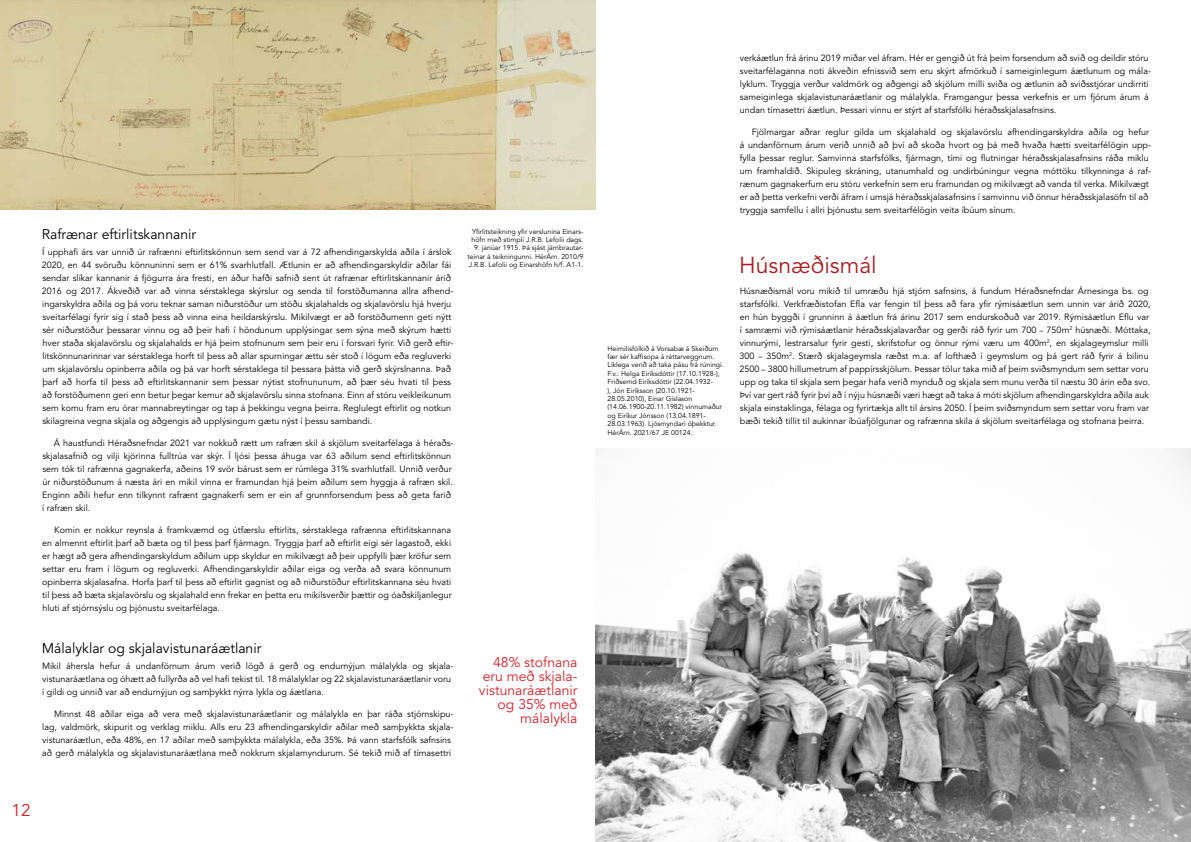
<style>
.page{position:relative;width:1191px;height:842px;background:#fff}
.page>*{position:absolute;margin:0;border:0;box-sizing:border-box;transform-origin:0 0}
.t1{font:23px "Avenir LT Std";color:#a71f23}
.t2{font:17px "Avenir LT Std";color:#d2232a}
.t3{font:14px "Avenir LT Std";color:#000}
.t4{font:14px/14px "Avenir LT Std";color:#d2232a;text-align:right}
.t5{font:9px/13px "Avenir LT Std";color:#000}
.t6{font:7px/8.4px "Avenir LT Std";color:#000}
.s1{font-size:8px}
</style>
<div class="page">
<img style="left:595px;top:448px;width:596px;height:394px">
<img style="left:0;top:0;width:595px;height:209px">
<h3 class="t3" style="left:42px;top:226px;width:156px">Rafrænar eftirlitskannanir</h3>
<p class="t5" style="left:42px;top:245px;width:413px">Í upphafi árs var unnið úr rafrænni eftirlitskönnun sem send var á 72 afhendingarskylda aðila í árslok 2020, en 44 svöruðu könnuninni sem er 61% svarhlutfall. Ætlunin er að afhendingarskyldir aðilar fái sendar slíkar kannanir á fjögurra ára fresti, en áður hafði safnið sent út rafrænar eftirlitskannanir árið 2016 og 2017. Ákveðið var að vinna sérstaklega skýrslur og senda til forstöðumanna allra afhend&shy;ingarskyldra aðila og þá voru teknar saman niðurstöður um stöðu skjalahalds og skjalavörslu hjá hverju sveitarfélagi fyrir sig í stað þess að vinna eina heildarskýrslu. Mikilvægt er að forstöðumenn geti nýtt sér niðurstöður þessarar vinnu og að þeir hafi í höndunum upplýsingar sem sýna með skýrum hætti hver staða skjalavörslu og skjalahalds er hjá þeim stofnunum sem þeir eru í forsvari fyrir. Við gerð eftir&shy;litskönnunarinnar var sérstaklega horft til þess að allar spurningar ættu sér stoð í lögum eða regluverki um skjalavörslu opinberra aðila og þá var horft sérstaklega til þessara þátta við gerð skýrslnanna. Það þarf að horfa til þess að eftirlitskannanir sem þessar nýtist stofnununum, að þær séu hvati til þess að forstöðumenn geri enn betur þegar kemur að skjalavörslu sinna stofnana. Einn af stóru veikleikunum sem komu fram eru örar mannabreytingar og tap á þekkingu vegna þeirra. Reglulegt eftirlit og notkun skilagreina vegna skjala og aðgengis að upplýsingum gætu nýst í þessu sambandi.</p>
<p class="t5" style="left:42px;top:436px;width:413px;text-indent:12px">Á haustfundi Héraðsnefndar 2021 var nokkuð rætt um rafræn skil á skjölum sveitarfélaga á héraðs&shy;skjalasafnið og vilji kjörinna fulltrúa var skýr. Í ljósi þessa áhuga var 63 aðilum send eftirlitskönnun sem tók til rafrænna gagnakerfa, aðeins 19 svör bárust sem er rúmlega 31% svarhlutfall. Unnið verður úr niðurstöðunum á næsta ári en mikil vinna er framundan hjá þeim aðilum sem hyggja á rafræn skil.<br>Enginn aðili hefur enn tilkynnt rafrænt gagnakerfi sem er ein af grunnforsendum þess að geta farið í rafræn skil.</p>
<p class="t5" style="left:42px;top:523px;width:411px;text-align:justify;text-indent:12px">Komin er nokkur reynsla á framkvæmd og útfærslu eftirlits, sérstaklega rafrænna eftirlitskannana en almennt eftirlit þarf að bæta og til þess þarf fjármagn. Tryggja þarf að eftirlit eigi sér lagastoð, ekki er hægt að gera afhendingarskyldum aðilum upp skyldur en mikilvægt að þeir uppfylli þær kröfur sem settar eru fram í lögum og regluverki. Afhendingarskyldir aðilar eiga og verða að svara könnunum opinberra skjalasafna. Horfa þarf til þess að eftirlit gagnist og að niðurstöður eftirlitskannana séu hvati til þess að bæta skjalavörslu og skjalahald enn frekar en þetta eru mikilsverðir þættir og óaðskiljanlegur hluti af stjórnsýslu og þjónustu sveitarfélaga.</p>
<h3 class="t3" style="left:42px;top:640px;width:221px">Málalyklar og skjalavistunaráætlanir</h3>
<p class="t5" style="left:42px;top:659px;width:413px">Mikil áhersla hefur á undanförnum árum verið lögð á gerð og endurnýjun málalykla og skjala&shy;vistunaráætlana og óhætt að fullyrða að vel hafi tekist til. 18 málalyklar og 22 skjalavistunaráætlanir voru í gildi og unnið var að endurnýjun og samþykkt nýrra lykla og áætlana.</p>
<p class="t5" style="left:42px;top:707px;width:413px;text-indent:12px">Minnst 48 aðilar eiga að vera með skjalavistunaráætlanir og málalykla en þar ráða stjórnskipu&shy;lag, valdmörk, skipurit og verklag miklu. Alls eru 23 afhendingarskyldir aðilar með samþykkta skjala&shy;vistunaráætlun, eða 48%, en 17 aðilar með samþykkta málalykla, eða 35%. Þá vann starfsfólk safnsins að gerð málalykla og skjalavistunaráætlana með nokkrum skjalamyndurum. Sé tekið mið af tímasettri</p>
<p class="t6" style="left:471px;top:227px;width:113px">Yfirlitsteikning yfir verslunina Einars&shy;höfn með stimpli J.R.B. Lefolii dags.</p>
<p class="t6" style="left:467px;top:244px;width:117px;text-align:justify;text-indent:6px">9. janúar 1915. Þá sjást járnbrautar&shy;teinar á teikningunni. HérÁrn. 2010/9<br>J.R.B. Lefolii og Einarshöfn h/f. A1-1.</p>
<h3 class="t4" style="left:479px;top:656px;width:100px">48% stofnana eru með skjala&shy;vistunaráætlanir og 35% með málalykla</h3>
<h2 class="t2" style="left:12px;top:800px;width:20px">12</h2>
<p class="t6" style="left:607px;top:344px;width:118px">Heimilisfólkið á Vorsabæ á Skeiðum fær sér kaffisopa á réttarveggnum.<br>Líklega verið að taka pásu frá rúningi.<br>F.v.: Helga Eiríksdóttir (17.10.1928-), Friðsemd Eiríksdóttir (22.04.1932-<br>), Jón Eiríksson (20.10.1921- 28.05.2010), Einar Gíslason (14.06.1900-20.11.1982) vinnumaður og Eiríkur Jónsson (13.04.1891- 28.03.1963). Ljósmyndari óþekktur.<br>HérÁrn. 2021/67 JE 00124.</p>
<p class="t5" style="left:739px;top:51px;width:413px">verkáætlun frá árinu 2019 miðar vel áfram. Hér er gengið út frá þeim forsendum að svið og deildir stóru sveitarfélaganna noti ákveðin efnissvið sem eru skýrt afmörkuð í sameiginlegum áætlunum og mála&shy;lyklum. Tryggja verður valdmörk og aðgengi að skjölum milli sviða og ætlunin að sviðsstjórar undirriti sameiginlega skjalavistunaráætlanir og málalykla. Framgangur þessa verkefnis er um fjórum árum á undan tímasettri áætlun. Þessari vinnu er stýrt af starfsfólki héraðsskjalasafnsins.</p>
<p class="t5" style="left:739px;top:125px;width:413px;text-indent:12px">Fjölmargar aðrar reglur gilda um skjalahald og skjalavörslu afhendingarskyldra aðila og hefur á undanförnum árum verið unnið að því að skoða hvort og þá með hvaða hætti sveitarfélögin upp&shy;fylla þessar reglur. Samvinna starfsfólks, fjármagn, tími og flutningar héraðsskjalasafnsins ráða miklu um framhaldið. Skipuleg skráning, utanumhald og undirbúningur vegna móttöku tilkynninga á raf&shy;rænum gagnakerfum eru stóru verkefnin sem eru framundan og mikilvægt að vanda til verka. Mikilvægt er að þetta verkefni verði áfram í umsjá héraðsskjalasafnsins í samvinnu við önnur héraðsskjalasöfn til að tryggja samfellu í allri þjónustu sem sveitarfélögin veita íbúum sínum.</p>
<h1 class="t1" style="left:739px;top:252px;width:139px">Húsnæðismál</h1>
<p class="t5" style="left:739px;top:285px;width:413px">Húsnæðismál voru mikið til umræðu hjá stjórn safnsins, á fundum Héraðsnefndar Árnesinga bs. og starfsfólki. Verkfræðistofan Efla var fengin til þess að fara yfir rýmisáætlun sem unnin var árið 2020, en hún byggði í grunninn á áætlun frá árinu 2017 sem endurskoðuð var 2019. Rýmisáætlun Eflu var í samræmi við rýmisáætlanir héraðsskjalavarðar og gerði ráð fyrir um 700 <span class="s1">–</span> 750m<sup>2</sup> húsnæði. Móttaka, vinnurými, lestrarsalur fyrir gesti, skrifstofur og önnur rými væru um 400m<sup>2</sup>, en skjalageymslur milli 300 <span class="s1">–</span> 350m<sup>2</sup>. Stærð skjalageymsla ræðst m.a. af lofthæð í geymslum og þá gert ráð fyrir á bilinu 2500 <span class="s1">–</span> 3800 hillumetrum af pappírsskjölum. Þessar tölur taka mið af þeim sviðsmyndum sem settar voru upp og taka til skjala sem þegar hafa verið mynduð og skjala sem munu verða til næstu 30 árin eða svo.<br>Því var gert ráð fyrir því að í nýju húsnæði væri hægt að taka á móti skjölum afhendingarskyldra aðila auk skjala einstaklinga, félaga og fyrirtækja allt til ársins 2050. Í þeim sviðsmyndum sem settar voru fram var bæði tekið tillit til aukinnar íbúafjölgunar og rafrænna skila á skjölum sveitarfélaga og stofnana þeirra.</p>
</div>
